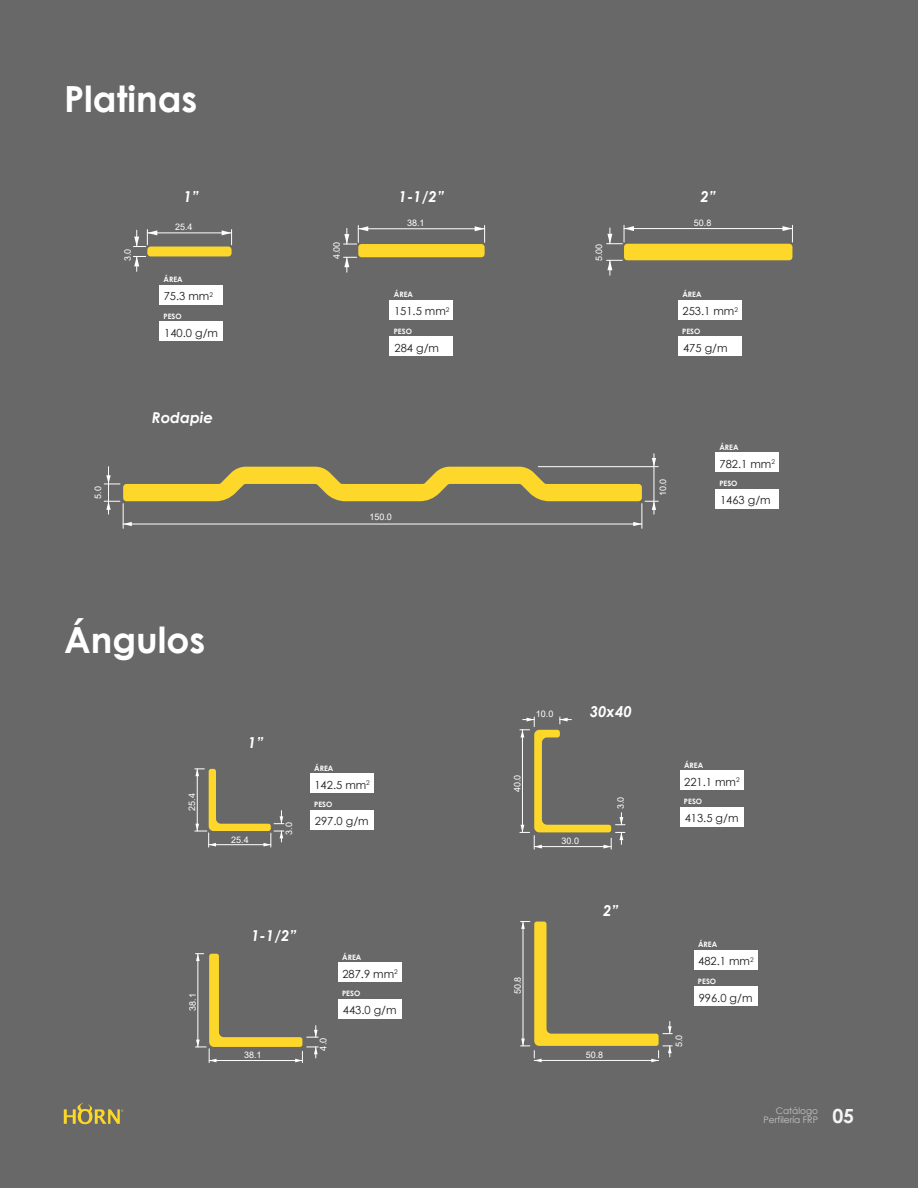
<style>
.page{position:relative;width:918px;height:1188px;background:#676867}
.page>*{position:absolute;margin:0;border:0;box-sizing:border-box;transform-origin:0 0}
.t1{font:700 36px "Century Gothic";color:#fff}
.t2{font:700 19.5px "Century Gothic";color:#f6f5f5}
.t3{font:italic 700 15px "Century Gothic";color:#fff}
.t4{font:11.1px "Century Gothic";color:#1d1d1c}
.t5{font:9.3px "Arial";color:#fff}
.t6{font:9px "Arial";color:#fff}
.t7{font:9px/9px "Century Gothic";color:#c7c6c6;text-align:right}
.t8{font:700 7.5px "Century Gothic";color:#fff}
</style>
<div class="page">
<div style="left:147px;top:247px;width:85px;height:9px;background:#fdd82b;border-radius:3px"></div>
<svg style="left:133px;top:256px;width:13px;height:15px"></svg>
<hr style="left:147px;top:233px;width:85px;height:1px;background:#fff">
<svg style="left:133px;top:230px;width:24px;height:17px"></svg>
<svg style="left:222px;top:230px;width:10px;height:15px"></svg>
<div style="left:624px;top:244px;width:168px;height:16px;background:#fdd82b;border-radius:3px"></div>
<svg style="left:607px;top:260px;width:15px;height:15px"></svg>
<hr style="left:624px;top:228px;width:168px;height:1px;background:#fff">
<svg style="left:607px;top:225px;width:27px;height:19px"></svg>
<svg style="left:783px;top:225px;width:10px;height:17px"></svg>
<div style="left:358px;top:244px;width:127px;height:13px;background:#fdd82b;border-radius:3px"></div>
<hr style="left:358px;top:229px;width:127px;height:1px;background:#fff">
<svg style="left:475px;top:225px;width:10px;height:17px"></svg>
<svg style="left:344px;top:225px;width:24px;height:20px"></svg>
<svg style="left:344px;top:257px;width:13px;height:15px"></svg>
<div style="left:159px;top:322px;width:64px;height:19px;background:#fff"></div>
<div style="left:159px;top:285px;width:64px;height:20px;background:#fff"></div>
<div style="left:390px;top:337px;width:63px;height:19px;background:#fff"></div>
<div style="left:390px;top:300px;width:63px;height:20px;background:#fff"></div>
<div style="left:678px;top:337px;width:64px;height:19px;background:#fff"></div>
<div style="left:678px;top:300px;width:64px;height:20px;background:#fff"></div>
<div style="left:715px;top:489px;width:64px;height:20px;background:#fff"></div>
<div style="left:715px;top:453px;width:64px;height:19px;background:#fff"></div>
<hr style="left:654px;top:454px;width:1px;height:60px;background:#fff">
<svg style="left:104px;top:458px;width:554px;height:70px"></svg>
<svg style="left:195px;top:953px;width:123px;height:110px"></svg>
<svg style="left:195px;top:769px;width:89px;height:78px"></svg>
<svg style="left:521px;top:921px;width:151px;height:141px"></svg>
<div style="left:310px;top:810px;width:64px;height:19px;background:#fff"></div>
<div style="left:310px;top:773px;width:64px;height:20px;background:#fff"></div>
<div style="left:338px;top:999px;width:64px;height:20px;background:#fff"></div>
<div style="left:338px;top:963px;width:64px;height:19px;background:#fff"></div>
<div style="left:694px;top:987px;width:64px;height:19px;background:#fff"></div>
<div style="left:694px;top:950px;width:64px;height:20px;background:#fff"></div>
<svg style="left:520px;top:717px;width:105px;height:132px"></svg>
<div style="left:680px;top:807px;width:63px;height:19px;background:#fff"></div>
<div style="left:680px;top:770px;width:64px;height:20px;background:#fff"></div>
<svg style="left:64px;top:1102px;width:59px;height:22px"></svg>
<h1 class="t1" style="left:64px;top:72px;width:135px">Platinas</h1>
<h3 class="t3" style="left:183px;top:186px;width:17px">1”</h3>
<h3 class="t3" style="left:399px;top:186px;width:47px">1-1/2”</h3>
<h3 class="t3" style="left:700px;top:186px;width:17px">2”</h3>
<p class="t6" style="left:121px;top:261px;width:14px;rotate:-90deg">3.0</p>
<p class="t6" style="left:175px;top:221px;width:19px">25.4</p>
<p class="t8" style="left:164px;top:274px;width:21px">ÁREA</p>
<p class="t8" style="left:164px;top:310px;width:20px">PESO</p>
<p class="t4" style="left:164px;top:289px;width:51px">75.3 mm<sup>2</sup></p>
<p class="t4" style="left:164px;top:325px;width:55px">140.0 g/m</p>
<p class="t6" style="left:92px;top:499px;width:14px;rotate:-90deg">5.0</p>
<h3 class="t3" style="left:152px;top:406px;width:63px">Rodapie</h3>
<p class="t6" style="left:331px;top:259px;width:19px;rotate:-90deg">4.00</p>
<p class="t6" style="left:407px;top:217px;width:19px">38.1</p>
<p class="t6" style="left:694px;top:216px;width:19px">50.8</p>
<p class="t8" style="left:394px;top:289px;width:21px">ÁREA</p>
<p class="t8" style="left:394px;top:325px;width:20px">PESO</p>
<p class="t4" style="left:394px;top:304px;width:57px">151.5 mm<sup>2</sup></p>
<p class="t4" style="left:395px;top:340px;width:46px">284 g/m</p>
<p class="t6" style="left:593px;top:261px;width:19px;rotate:-90deg">5.00</p>
<p class="t8" style="left:682px;top:289px;width:21px">ÁREA</p>
<p class="t8" style="left:682px;top:325px;width:20px">PESO</p>
<p class="t4" style="left:683px;top:304px;width:57px">253.1 mm<sup>2</sup></p>
<p class="t4" style="left:683px;top:340px;width:46px">475 g/m</p>
<p class="t6" style="left:369px;top:511px;width:24px">150.0</p>
<p class="t6" style="left:657px;top:496px;width:19px;rotate:-90deg">10.0</p>
<p class="t8" style="left:719px;top:441px;width:21px">ÁREA</p>
<p class="t8" style="left:719px;top:478px;width:20px">PESO</p>
<p class="t4" style="left:720px;top:456px;width:57px">782.1 mm<sup>2</sup></p>
<p class="t4" style="left:720px;top:493px;width:52px">1463 g/m</p>
<h1 class="t1" style="left:64px;top:613px;width:143px">Ángulos</h1>
<p class="t6" style="left:186px;top:811px;width:19px;rotate:-90deg">25.4</p>
<h3 class="t3" style="left:248px;top:732px;width:17px">1”</h3>
<p class="t6" style="left:231px;top:833px;width:19px">25.4</p>
<p class="t6" style="left:283px;top:835px;width:14px;rotate:-90deg">3.0</p>
<p class="t8" style="left:314px;top:762px;width:21px">ÁREA</p>
<p class="t8" style="left:314px;top:799px;width:20px">PESO</p>
<p class="t4" style="left:314px;top:777px;width:57px">142.5 mm<sup>2</sup></p>
<p class="t4" style="left:315px;top:813px;width:55px">297.0 g/m</p>
<p class="t6" style="left:186px;top:1011px;width:19px;rotate:-90deg">38.1</p>
<h3 class="t3" style="left:251px;top:924px;width:47px">1-1/2”</h3>
<p class="t6" style="left:244px;top:1049px;width:19px">38.1</p>
<p class="t5" style="left:317px;top:1051px;width:14px;rotate:-90deg">4.0</p>
<p class="t8" style="left:342px;top:951px;width:21px">ÁREA</p>
<p class="t8" style="left:342px;top:988px;width:20px">PESO</p>
<p class="t4" style="left:342px;top:966px;width:57px">287.9 mm<sup>2</sup></p>
<p class="t4" style="left:343px;top:1003px;width:55px">443.0 g/m</p>
<p class="t6" style="left:536px;top:708px;width:19px">10.0</p>
<h3 class="t3" style="left:590px;top:700px;width:43px">30x40</h3>
<p class="t6" style="left:511px;top:792px;width:19px;rotate:-90deg">40.0</p>
<p class="t6" style="left:562px;top:835px;width:19px">30.0</p>
<p class="t6" style="left:615px;top:809px;width:14px;rotate:-90deg">3.0</p>
<h3 class="t3" style="left:603px;top:899px;width:17px">2”</h3>
<p class="t6" style="left:512px;top:994px;width:19px;rotate:-90deg">50.8</p>
<p class="t6" style="left:586px;top:1049px;width:19px">50.8</p>
<p class="t8" style="left:684px;top:759px;width:21px">ÁREA</p>
<p class="t8" style="left:684px;top:796px;width:20px">PESO</p>
<p class="t4" style="left:684px;top:774px;width:57px">221.1 mm<sup>2</sup></p>
<p class="t4" style="left:685px;top:810px;width:55px">413.5 g/m</p>
<p class="t6" style="left:673px;top:1047px;width:14px;rotate:-90deg">5.0</p>
<p class="t8" style="left:698px;top:939px;width:21px">ÁREA</p>
<p class="t8" style="left:698px;top:975px;width:20px">PESO</p>
<p class="t4" style="left:698px;top:954px;width:57px">482.1 mm<sup>2</sup></p>
<p class="t4" style="left:699px;top:990px;width:55px">996.0 g/m</p>
<p class="t7" style="left:764px;top:1106px;width:56px">Catálogo<br>Perfilería FRP</p>
<h2 class="t2" style="left:832px;top:1101px;width:23px">05</h2>
</div>
